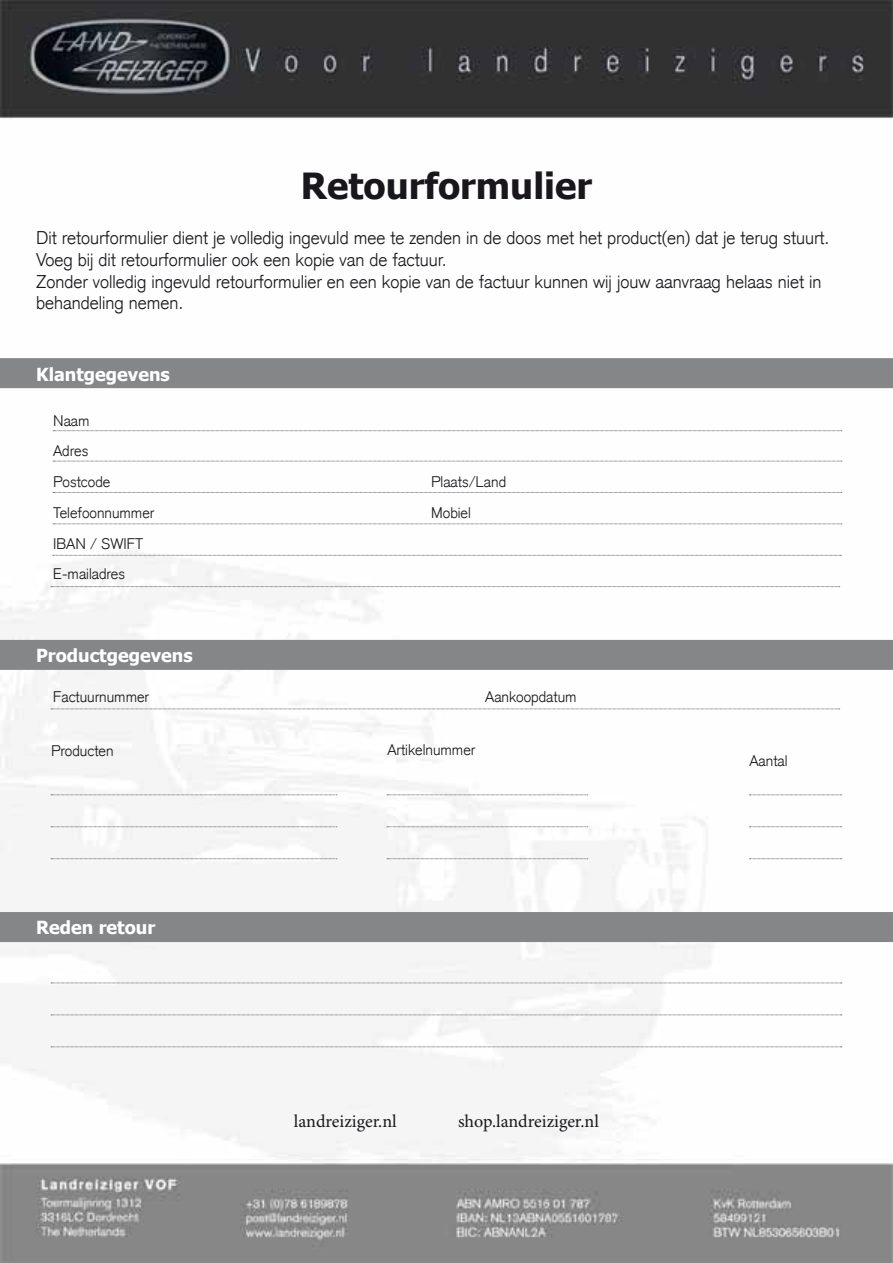
<style>
.page{position:relative;width:893px;height:1263px;background:#fff}
.page>*{position:absolute;margin:0;border:0;box-sizing:border-box;transform-origin:0 0}
.t1{font:700 36px "Tahoma";color:#1a171c}
.t2{font:300 18px/21.6px "Akzidenz Grotesk";color:#1a171c}
.t3{font:700 18px "Tahoma";color:#fff}
.t4{font:18px "Minion Pro";color:#1a171c}
.t5{font:300 15px/30.8px "Akzidenz Grotesk";color:#1a171c}
</style>
<div class="page">
<img style="left:0;top:0;width:893px;height:1263px">
<div style="left:0;top:358px;width:893px;height:30px;background:#858688"></div>
<div style="left:0;top:640px;width:893px;height:30px;background:#858688"></div>
<div style="left:0;top:912px;width:893px;height:30px;background:#858688"></div>
<svg style="left:53px;top:524px;width:789px;height:1px"></svg>
<svg style="left:53px;top:555px;width:788px;height:1px"></svg>
<svg style="left:51px;top:586px;width:789px;height:1px"></svg>
<svg style="left:51px;top:709px;width:789px;height:1px"></svg>
<svg style="left:51px;top:794px;width:286px;height:1px"></svg>
<svg style="left:51px;top:983px;width:791px;height:1px"></svg>
<svg style="left:51px;top:826px;width:286px;height:1px"></svg>
<svg style="left:51px;top:1015px;width:791px;height:1px"></svg>
<svg style="left:51px;top:858px;width:286px;height:1px"></svg>
<svg style="left:51px;top:1046px;width:791px;height:1px"></svg>
<svg style="left:387px;top:794px;width:201px;height:1px"></svg>
<svg style="left:387px;top:826px;width:201px;height:1px"></svg>
<svg style="left:387px;top:858px;width:201px;height:1px"></svg>
<svg style="left:749px;top:794px;width:93px;height:1px"></svg>
<svg style="left:749px;top:826px;width:93px;height:1px"></svg>
<svg style="left:749px;top:858px;width:93px;height:1px"></svg>
<svg style="left:53px;top:430px;width:789px;height:1px"></svg>
<svg style="left:53px;top:461px;width:789px;height:1px"></svg>
<svg style="left:53px;top:492px;width:789px;height:1px"></svg>
<h1 class="t1" style="left:301px;top:160px;width:293px">Retourformulier</h1>
<p class="t2" style="left:36px;top:227px;width:795px">Dit retourformulier dient je volledig ingevuld mee te zenden in de doos met het product(en) dat je terug stuurt.<br>Voeg bij dit retourformulier ook een kopie van de factuur.<br>Zonder volledig ingevuld retourformulier en een kopie van de factuur kunnen wij jouw aanvraag helaas niet in behandeling nemen.</p>
<p class="t3" style="left:36px;top:361px;width:135px">Klantgegevens</p>
<p class="t5" style="left:53px;top:405px;width:59px">Naam<br>Adres<br>Postcode</p>
<p class="t5" style="left:431px;top:466px;width:76px">Plaats/Land</p>
<p class="t5" style="left:53px;top:497px;width:103px">Telefoonnummer</p>
<p class="t5" style="left:431px;top:497px;width:41px">Mobiel</p>
<p class="t5" style="left:53px;top:528px;width:91px">IBAN / SWIFT<br>E-mailadres</p>
<p class="t3" style="left:36px;top:643px;width:158px">Productgegevens</p>
<p class="t5" style="left:53px;top:681px;width:97px">Factuurnummer</p>
<p class="t5" style="left:485px;top:681px;width:93px">Aankoopdatum</p>
<p class="t5" style="left:51px;top:736px;width:64px">Producten</p>
<p class="t5" style="left:387px;top:734px;width:89px">Artikelnummer</p>
<p class="t3" style="left:36px;top:915px;width:120px">Reden retour</p>
<p class="t4" style="left:294px;top:1110px;width:104px">landreiziger.nl</p>
<p class="t4" style="left:458px;top:1110px;width:142px">shop.landreiziger.nl</p>
<p class="t5" style="left:749px;top:745px;width:40px">Aantal</p>
</div>
